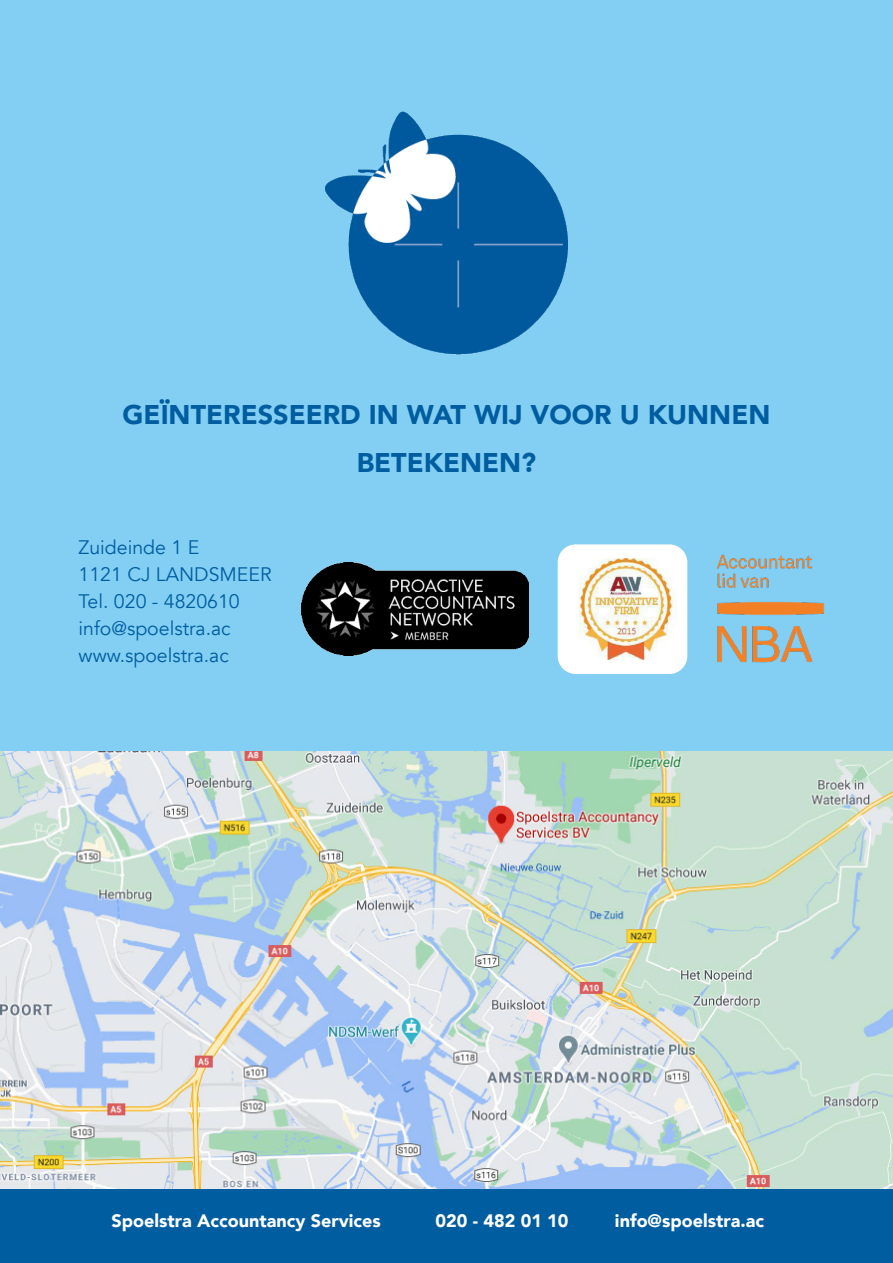
<style>
.page{position:relative;width:893px;height:1263px;background:#fff}
.page>*{position:absolute;margin:0;border:0;box-sizing:border-box;transform-origin:0 0}
.Hoofdstuk_kop{font:900 27px/48px "Avenir";color:#005da0;text-align:center}
.Body{font:19.5px "Avenir";color:#005da0}
.t1{font:900 18px "Avenir";color:#fff}
</style>
<div class="page">
<div style="left:0;top:1189px;width:893px;height:74px;background:#005da0"></div>
<div style="left:0;top:0;width:893px;height:1189px;background:#83cff3"></div>
<img style="left:325px;top:112px;width:243px;height:243px">
<img style="left:0;top:751px;width:893px;height:438px">
<img style="left:302px;top:562px;width:227px;height:93px">
<img style="left:717px;top:554px;width:107px;height:109px">
<div style="left:558px;top:544px;width:129px;height:130px;background:#fff;border-radius:18px"></div>
<img style="left:579px;top:559px;width:98px;height:100px">
<p class="Hoofdstuk_kop" style="left:123px;top:390px;width:649px">GEÏNTERESSEERD IN WAT WIJ VOOR U KUNNEN<br>BETEKENEN?</p>
<p class="Body" style="left:79px;top:536px;width:122px">Zuideinde 1 E</p>
<p class="Body" style="left:79px;top:563px;width:194px">1121 CJ LANDSMEER</p>
<p class="Body" style="left:79px;top:590px;width:163px">Tel. 020 - 4820610</p>
<p class="Body" style="left:79px;top:617px;width:154px">info@spoelstra.ac</p>
<p class="Body" style="left:79px;top:644px;width:152px">www.spoelstra.ac</p>
<p class="t1" style="left:111px;top:1205px;width:271px">Spoelstra Accountancy Services</p>
<p class="t1" style="left:435px;top:1205px;width:135px">020 - 482 01 10</p>
<p class="t1" style="left:615px;top:1205px;width:151px">info@spoelstra.ac</p>
</div>
